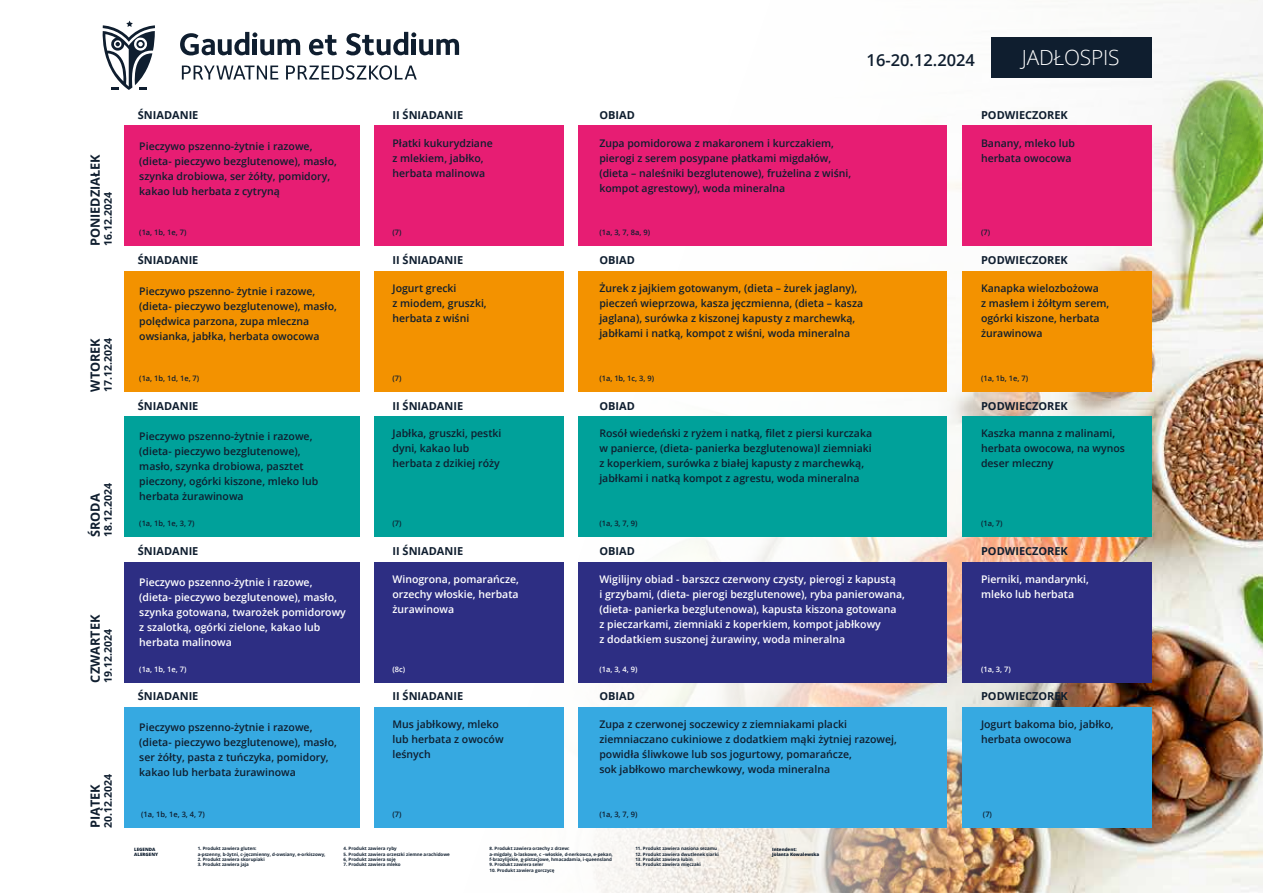
<style>
.page{position:relative;width:1263px;height:893px;background:#fff}
.page>*{position:absolute;margin:0;border:0;box-sizing:border-box;transform-origin:0 0}
.t1{font:300 20.85px "Open Sans";letter-spacing:-.01em;color:#fff}
.t2{font:600 16.5px "Open Sans";color:#0f1e2f}
.t3{font:700 12.75px "Open Sans";color:#0f1e2f}
.t4{font:700 10.95px "Open Sans";color:#0f1e2f}
.t5{font:600 10.5px/15px "Open Sans";color:#0f1e2f}
.t6{font:600 10.5px/15px "Open Sans";color:#fff}
.t7{font:700 10.5px "Open Sans";color:#0f1e2f}
.t8{font:600 7.5px "Open Sans";color:#0f1e2f}
.t9{font:600 7.5px "Open Sans";color:#fff}
.t10{font:700 4.5px/5.4px "Open Sans";color:#0f1e2f}
.t11{font:800 4.5px/5.4px "Open Sans";color:#0f1e2f}
</style>
<div class="page">
<img style="left:124px;top:0;width:1139px;height:893px">
<svg style="left:182px;top:66px;width:96px;height:14px"></svg>
<svg style="left:286px;top:65px;width:131px;height:15px"></svg>
<svg style="left:180px;top:32px;width:120px;height:23px"></svg>
<svg style="left:309px;top:35px;width:28px;height:20px"></svg>
<svg style="left:346px;top:32px;width:113px;height:24px"></svg>
<svg style="left:102px;top:21px;width:53px;height:69px"></svg>
<div style="left:991px;top:37px;width:161px;height:41px;background:#0f1e2f"></div>
<div style="left:124px;top:126px;width:235px;height:120px;background:#e71d73"></div>
<div style="left:578px;top:126px;width:369px;height:120px;background:#e71d73"></div>
<div style="left:374px;top:126px;width:189px;height:120px;background:#e71d73"></div>
<div style="left:962px;top:126px;width:190px;height:120px;background:#e71d73"></div>
<div style="left:124px;top:271px;width:235px;height:121px;background:#f39200"></div>
<div style="left:578px;top:271px;width:369px;height:121px;background:#f39200"></div>
<div style="left:374px;top:271px;width:189px;height:121px;background:#f39200"></div>
<div style="left:962px;top:271px;width:190px;height:121px;background:#f39200"></div>
<div style="left:124px;top:416px;width:235px;height:121px;background:#00a19a"></div>
<div style="left:578px;top:416px;width:369px;height:121px;background:#00a19a"></div>
<div style="left:374px;top:416px;width:189px;height:121px;background:#00a19a"></div>
<div style="left:962px;top:416px;width:190px;height:121px;background:#00a19a"></div>
<div style="left:124px;top:562px;width:235px;height:121px;background:#2d2e83"></div>
<div style="left:578px;top:562px;width:369px;height:121px;background:#2d2e83"></div>
<div style="left:374px;top:562px;width:189px;height:121px;background:#2d2e83"></div>
<div style="left:962px;top:562px;width:190px;height:121px;background:#2d2e83"></div>
<div style="left:124px;top:707px;width:235px;height:121px;background:#36a9e1"></div>
<div style="left:578px;top:707px;width:369px;height:121px;background:#36a9e1"></div>
<div style="left:374px;top:707px;width:189px;height:121px;background:#36a9e1"></div>
<div style="left:962px;top:707px;width:190px;height:121px;background:#36a9e1"></div>
<p class="t3" style="left:86px;top:246px;width:94px;rotate:-90deg">PONIEDZIAŁEK</p>
<p class="t7" style="left:101px;top:246px;width:55px;rotate:-90deg">16.12.2024</p>
<p class="t3" style="left:86px;top:392px;width:55px;rotate:-90deg">WTOREK</p>
<p class="t7" style="left:101px;top:392px;width:55px;rotate:-90deg">17.12.2024</p>
<p class="t3" style="left:86px;top:537px;width:45px;rotate:-90deg">ŚRODA</p>
<p class="t7" style="left:101px;top:537px;width:55px;rotate:-90deg">18.12.2024</p>
<p class="t3" style="left:86px;top:683px;width:69px;rotate:-90deg">CZWARTEK</p>
<p class="t7" style="left:101px;top:683px;width:55px;rotate:-90deg">19.12.2024</p>
<p class="t3" style="left:86px;top:828px;width:45px;rotate:-90deg">PIĄTEK</p>
<p class="t7" style="left:101px;top:828px;width:55px;rotate:-90deg">20.12.2024</p>
<h2 class="t2" style="left:867px;top:49px;width:110px">16-20.12.2024</h2>
<h1 class="t1" style="left:1022px;top:43px;width:99px">JADŁOSPIS</h1>
<p class="t4" style="left:138px;top:107px;width:62px">ŚNIADANIE</p>
<p class="t4" style="left:392px;top:107px;width:72px">II ŚNIADANIE</p>
<p class="t4" style="left:599px;top:107px;width:37px">OBIAD</p>
<p class="t4" style="left:981px;top:107px;width:88px">PODWIECZOREK</p>
<p class="t5" style="left:139px;top:138px;width:199px">Pieczywo pszenno-żytnie i razowe, (dieta- pieczywo bezglutenowe), masło, szynka drobiowa, ser żółty, pomidory, kakao lub herbata z cytryną</p>
<p class="t5" style="left:392px;top:135px;width:102px">Płatki kukurydziane z mlekiem, jabłko, herbata malinowa</p>
<p class="t5" style="left:599px;top:135px;width:253px">Zupa pomidorowa z makaronem i kurczakiem, pierogi z serem posypane płatkami migdałów, (dieta – naleśniki bezglutenowe), frużelina z wiśni, kompot agrestowy), woda mineralna</p>
<p class="t8" style="left:139px;top:228px;width:49px">(1a, 1b, 1e, 7)</p>
<p class="t8" style="left:392px;top:228px;width:11px">(7)</p>
<p class="t8" style="left:599px;top:228px;width:52px">(1a, 3, 7, 8a, 9)</p>
<p class="t8" style="left:981px;top:228px;width:11px">(7)</p>
<p class="t4" style="left:138px;top:252px;width:62px">ŚNIADANIE</p>
<p class="t4" style="left:392px;top:252px;width:72px">II ŚNIADANIE</p>
<p class="t4" style="left:599px;top:252px;width:37px">OBIAD</p>
<p class="t4" style="left:981px;top:252px;width:88px">PODWIECZOREK</p>
<p class="t5" style="left:139px;top:283px;width:199px">Pieczywo pszenno- żytnie i razowe, (dieta- pieczywo bezglutenowe), masło, polędwica parzona, zupa mleczna owsianka, jabłka, herbata owocowa</p>
<p class="t5" style="left:392px;top:280px;width:96px">Jogurt grecki<br>z miodem, gruszki, herbata z wiśni</p>
<p class="t5" style="left:599px;top:280px;width:265px">Żurek z jajkiem gotowanym, (dieta – żurek jaglany), pieczeń wieprzowa, kasza jęczmienna, (dieta – kasza jaglana), surówka z kiszonej kapusty z marchewką, jabłkami i natką, kompot z wiśni, woda mineralna</p>
<p class="t8" style="left:139px;top:373px;width:61px">(1a, 1b, 1d, 1e, 7)</p>
<p class="t8" style="left:392px;top:373px;width:11px">(7)</p>
<p class="t8" style="left:599px;top:373px;width:56px">(1a, 1b, 1c, 3, 9)</p>
<p class="t8" style="left:981px;top:373px;width:49px">(1a, 1b, 1e, 7)</p>
<p class="t4" style="left:138px;top:398px;width:62px">ŚNIADANIE</p>
<p class="t4" style="left:392px;top:398px;width:72px">II ŚNIADANIE</p>
<p class="t4" style="left:599px;top:398px;width:37px">OBIAD</p>
<p class="t4" style="left:981px;top:398px;width:88px">PODWIECZOREK</p>
<p class="t5" style="left:139px;top:429px;width:180px">Pieczywo pszenno-żytnie i razowe, (dieta- pieczywo bezglutenowe), masło, szynka drobiowa, pasztet pieczony, ogórki kiszone, mleko lub herbata żurawinowa</p>
<p class="t5" style="left:392px;top:426px;width:110px">Jabłka, gruszki, pestki dyni, kakao lub herbata z dzikiej róży</p>
<p class="t5" style="left:599px;top:426px;width:274px">Rosół wiedeński z ryżem i natką, filet z piersi kurczaka w panierce, (dieta- panierka bezglutenowa)l ziemniaki z koperkiem, surówka z białej kapusty z marchewką, jabłkami i natką kompot z agrestu, woda mineralna</p>
<p class="t8" style="left:139px;top:518px;width:57px">(1a, 1b, 1e, 3, 7)</p>
<p class="t8" style="left:392px;top:518px;width:11px">(7)</p>
<p class="t8" style="left:599px;top:518px;width:40px">(1a, 3, 7, 9)</p>
<p class="t8" style="left:981px;top:518px;width:23px">(1a, 7)</p>
<p class="t4" style="left:138px;top:543px;width:62px">ŚNIADANIE</p>
<p class="t4" style="left:392px;top:543px;width:72px">II ŚNIADANIE</p>
<p class="t4" style="left:599px;top:543px;width:37px">OBIAD</p>
<p class="t4" style="left:981px;top:543px;width:88px">PODWIECZOREK</p>
<p class="t6" style="left:139px;top:574px;width:208px">Pieczywo pszenno-żytnie i razowe, (dieta- pieczywo bezglutenowe), masło, szynka gotowana, twarożek pomidorowy z szalotką, ogórki zielone, kakao lub herbata malinowa</p>
<p class="t6" style="left:392px;top:571px;width:128px;text-align:justify">Winogrona, pomarańcze, orzechy włoskie, herbata żurawinowa</p>
<p class="t6" style="left:599px;top:571px;width:307px">Wigilijny obiad - barszcz czerwony czysty, pierogi z kapustą<br>i grzybami, (dieta- pierogi bezglutenowe), ryba panierowana, (dieta- panierka bezglutenowa), kapusta kiszona gotowana<br>z pieczarkami, ziemniaki z koperkiem, kompot jabłkowy<br>z dodatkiem suszonej żurawiny, woda mineralna</p>
<p class="t9" style="left:139px;top:664px;width:49px">(1a, 1b, 1e, 7)</p>
<p class="t9" style="left:392px;top:664px;width:14px">(8c)</p>
<p class="t9" style="left:599px;top:664px;width:40px">(1a, 3, 4, 9)</p>
<p class="t9" style="left:981px;top:664px;width:31px">(1a, 3, 7)</p>
<p class="t4" style="left:138px;top:689px;width:62px">ŚNIADANIE</p>
<p class="t4" style="left:392px;top:689px;width:72px">II ŚNIADANIE</p>
<p class="t4" style="left:599px;top:689px;width:37px">OBIAD</p>
<p class="t4" style="left:981px;top:689px;width:88px">PODWIECZOREK</p>
<p class="t5" style="left:139px;top:720px;width:199px">Pieczywo pszenno-żytnie i razowe, (dieta- pieczywo bezglutenowe), masło, ser żółty, pasta z tuńczyka, pomidory, kakao lub herbata żurawinowa</p>
<p class="t5" style="left:392px;top:717px;width:113px">Mus jabłkowy, mleko lub herbata z owoców leśnych</p>
<p class="t5" style="left:599px;top:717px;width:299px">Zupa z czerwonej soczewicy z ziemniakami placki ziemniaczano cukiniowe z dodatkiem mąki żytniej razowej, powidła śliwkowe lub sos jogurtowy, pomarańcze,<br>sok jabłkowo marchewkowy, woda mineralna</p>
<p class="t8" style="left:141px;top:809px;width:65px">(1a, 1b, 1e, 3, 4, 7)</p>
<p class="t8" style="left:392px;top:809px;width:11px">(7)</p>
<p class="t8" style="left:599px;top:809px;width:40px">(1a, 3, 7, 9)</p>
<p class="t8" style="left:983px;top:809px;width:11px">(7)</p>
<p class="t5" style="left:981px;top:135px;width:95px">Banany, mleko lub herbata owocowa</p>
<p class="t5" style="left:981px;top:280px;width:130px">Kanapka wielozbożowa<br>z masłem i żółtym serem, ogórki kiszone, herbata żurawinowa</p>
<p class="t5" style="left:981px;top:426px;width:145px">Kaszka manna z malinami, herbata owocowa, na wynos deser mleczny</p>
<p class="t6" style="left:981px;top:571px;width:110px">Pierniki, mandarynki, mleko lub herbata</p>
<p class="t5" style="left:981px;top:717px;width:134px">Jogurt bakoma bio, jabłko, herbata owocowa</p>
<p class="t10" style="left:489px;top:846px;width:125px">8. Produkt zawiera orzechy z drzew:<br>a-migdały, b-laskowe, c –włoskie, d-nerkowca, e-pekan, f-brazylijskie, g-pistacjowe, hmacadamia, i-queensland</p>
<p class="t10" style="left:489px;top:862px;width:56px">9. Produkt zawiera seler</p>
<p class="t10" style="left:489px;top:867px;width:67px">10. Produkt zawiera gorczycę</p>
<p class="t10" style="left:635px;top:846px;width:83px">11. Produkt zawiera nasiona sezamu</p>
<p class="t10" style="left:635px;top:851px;width:85px">12. Produkt zawiera dwutlenek siarki</p>
<p class="t10" style="left:635px;top:856px;width:59px">13. Produkt zawiera łubin</p>
<p class="t10" style="left:635px;top:862px;width:67px">14. Produkt zawiera mięczaki</p>
<p class="t10" style="left:198px;top:846px;width:129px">1. Produkt zawiera gluten:<br>a-pszenny, b-żytni, c-jęczmienny, d-owsiany, e-orkiszowy,</p>
<p class="t10" style="left:198px;top:856px;width:69px">2. Produkt zawiera skorupiaki</p>
<p class="t10" style="left:198px;top:862px;width:53px">3. Produkt zawiera jaja</p>
<p class="t10" style="left:344px;top:846px;width:55px">4. Produkt zawiera ryby</p>
<p class="t10" style="left:344px;top:851px;width:108px">5. Produkt zawiera orzeszki ziemne arachidowe<br>6, Produkt zawiera soję</p>
<p class="t10" style="left:344px;top:862px;width:59px">7. Produkt zawiera mleko</p>
<p class="t11" style="left:134px;top:846px;width:25px">LEGENDA<br>ALERGENY</p>
<p class="t11" style="left:772px;top:846px;width:49px">Intendent:<br>Jolanta Kowalewska</p>
</div>
